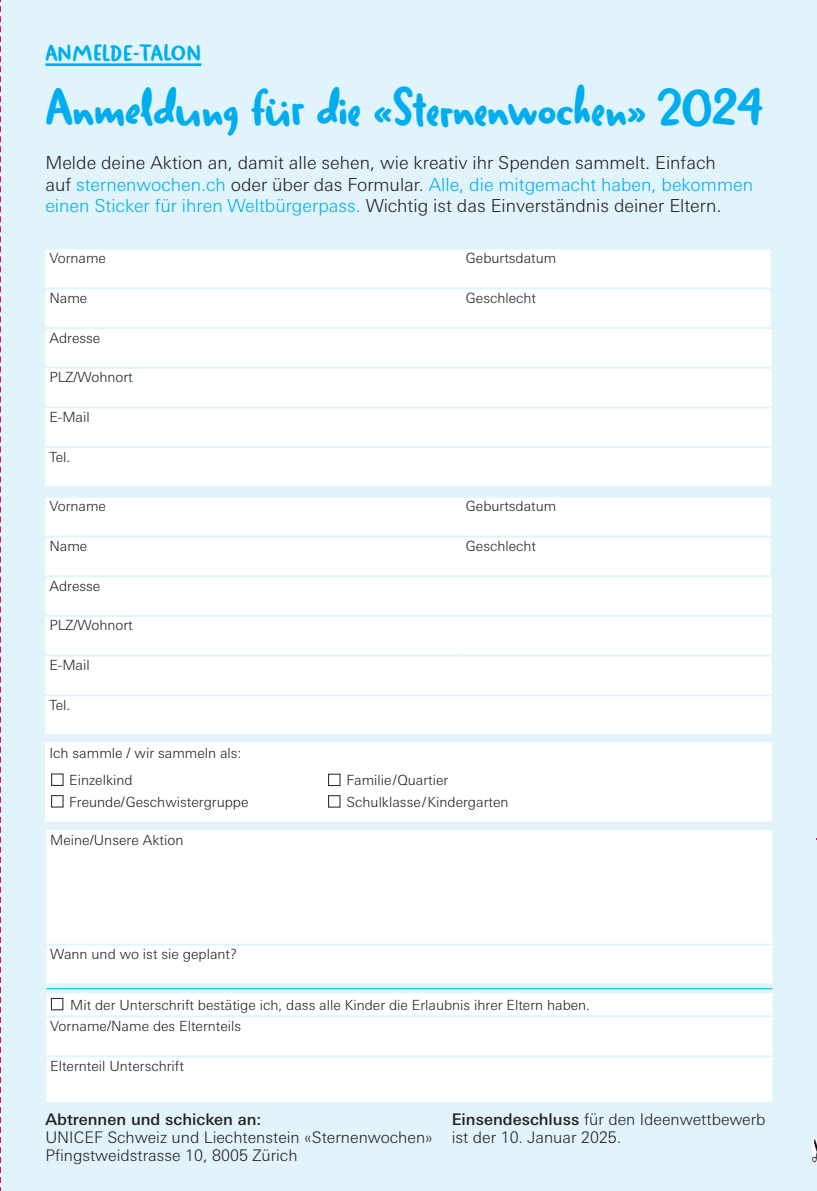
<style>
.page{position:relative;width:817px;height:1191px;background:#fff}
.page>*{position:absolute;margin:0;border:0;box-sizing:border-box;transform-origin:0 0}
.t1{font:700 50px "Duffy Script";letter-spacing:-.01em;color:#00aeef}
.t2{font:700 22px "Duffy Script";letter-spacing:.015em;color:#00aeef}
.t3{font:300 18px/21.6px "Univers Next Pro";color:#231f20}
.t4{font:300 16px/18px "Univers Next Pro";color:#231f20}
.t5{font:500 16px "Univers Next Pro";color:#231f20}
.t6{font:300 14px/27.6px "Univers Next Pro";color:#231f20}
.s1{color:#00aeef}
.s2{font-weight:500}
</style>
<div class="page">
<div style="left:0;top:0;width:816px;height:1191px;background:#e1f4fc"></div>
<hr style="left:45px;top:63px;width:156px;height:3px;background:#00aeef">
<div style="left:45px;top:250px;width:726px;height:236px;background:#fff"></div>
<hr style="left:770px;top:250px;width:2px;height:37px;background:#e1f4fc">
<hr style="left:45px;top:287px;width:417px;height:2px;background:#e1f4fc">
<hr style="left:462px;top:287px;width:310px;height:2px;background:#e1f4fc">
<hr style="left:770px;top:289px;width:2px;height:38px;background:#e1f4fc">
<hr style="left:45px;top:327px;width:417px;height:2px;background:#e1f4fc">
<hr style="left:462px;top:327px;width:310px;height:2px;background:#e1f4fc">
<hr style="left:45px;top:367px;width:417px;height:2px;background:#e1f4fc">
<hr style="left:462px;top:367px;width:309px;height:2px;background:#e1f4fc">
<hr style="left:45px;top:406px;width:417px;height:2px;background:#e1f4fc">
<hr style="left:462px;top:406px;width:309px;height:2px;background:#e1f4fc">
<hr style="left:45px;top:446px;width:417px;height:2px;background:#e1f4fc">
<hr style="left:462px;top:446px;width:309px;height:2px;background:#e1f4fc">
<div style="left:45px;top:498px;width:726px;height:236px;background:#fff"></div>
<hr style="left:770px;top:498px;width:2px;height:37px;background:#e1f4fc">
<hr style="left:45px;top:535px;width:417px;height:2px;background:#e1f4fc">
<hr style="left:462px;top:535px;width:310px;height:2px;background:#e1f4fc">
<hr style="left:770px;top:537px;width:2px;height:38px;background:#e1f4fc">
<hr style="left:45px;top:575px;width:417px;height:2px;background:#e1f4fc">
<hr style="left:462px;top:575px;width:310px;height:2px;background:#e1f4fc">
<hr style="left:45px;top:615px;width:417px;height:2px;background:#e1f4fc">
<hr style="left:462px;top:615px;width:309px;height:2px;background:#e1f4fc">
<hr style="left:45px;top:654px;width:417px;height:2px;background:#e1f4fc">
<hr style="left:462px;top:654px;width:309px;height:2px;background:#e1f4fc">
<hr style="left:45px;top:694px;width:417px;height:2px;background:#e1f4fc">
<hr style="left:462px;top:694px;width:309px;height:2px;background:#e1f4fc">
<div style="left:45px;top:743px;width:726px;height:79px;background:#fff"></div>
<hr style="left:45px;top:742px;width:726px;height:2px;background:#fff">
<hr style="left:45px;top:821px;width:726px;height:2px;background:#e1f4fc">
<div style="left:51px;top:773px;width:12px;height:13px;border:1px solid #231f20"></div>
<div style="left:51px;top:795px;width:12px;height:12px;border:1px solid #231f20"></div>
<div style="left:328px;top:773px;width:12px;height:13px;border:1px solid #231f20"></div>
<div style="left:328px;top:795px;width:12px;height:12px;border:1px solid #231f20"></div>
<img style="left:812px;top:1140px;width:3px;height:22px">
<div style="left:46px;top:832px;width:726px;height:151px;background:#fff"></div>
<hr style="left:46px;top:830px;width:726px;height:2px;background:#fff">
<hr style="left:46px;top:943px;width:726px;height:2px;background:#e1f4fc">
<div style="left:46px;top:993px;width:726px;height:108px;background:#fff"></div>
<hr style="left:46px;top:1015px;width:726px;height:2px;background:#e1f4fc">
<hr style="left:46px;top:1055px;width:726px;height:2px;background:#e1f4fc">
<div style="left:51px;top:998px;width:12px;height:11px;background:#fff"></div>
<div style="left:51px;top:998px;width:12px;height:12px;border:1px solid #231f20"></div>
<hr style="left:46px;top:988px;width:726px;height:1px;background:#00aeef">
<svg style="left:0;top:0;width:1px;height:1191px"></svg>
<svg style="left:815px;top:0;width:2px;height:1191px"></svg>
<h2 class="t2" style="left:45px;top:39px;width:157px">ANMELDE-TALON</h2>
<h1 class="t1" style="left:45px;top:75px;width:719px">Anmeldung für die «Sternenwochen» 2024</h1>
<p class="t3" style="left:45px;top:152px;width:709px">Melde deine Aktion an, damit alle sehen, wie kreativ ihr Spenden sammelt. Einfach<br>auf <span class="s1">sternenwochen.ch</span> oder über das Formular. <span class="s1">Alle, die mitgemacht haben, bekommen einen Sticker für ihren Weltbürgerpass.</span> Wichtig ist das Einverständnis deiner Eltern.</p>
<p class="t6" style="left:49px;top:244px;width:58px">Vorname</p>
<p class="t6" style="left:466px;top:244px;width:92px">Geburtsdatum</p>
<p class="t6" style="left:49px;top:284px;width:39px">Name</p>
<p class="t6" style="left:466px;top:284px;width:72px">Geschlecht</p>
<p class="t6" style="left:49px;top:324px;width:53px">Adresse</p>
<p class="t6" style="left:49px;top:363px;width:85px">PLZ/Wohnort</p>
<p class="t6" style="left:49px;top:403px;width:42px">E-Mail</p>
<p class="t6" style="left:49px;top:443px;width:22px">Tel.</p>
<p class="t6" style="left:49px;top:492px;width:58px">Vorname</p>
<p class="t6" style="left:466px;top:492px;width:92px">Geburtsdatum</p>
<p class="t6" style="left:49px;top:532px;width:39px">Name</p>
<p class="t6" style="left:466px;top:532px;width:72px">Geschlecht</p>
<p class="t6" style="left:49px;top:572px;width:53px">Adresse</p>
<p class="t6" style="left:49px;top:611px;width:85px">PLZ/Wohnort</p>
<p class="t6" style="left:49px;top:651px;width:42px">E-Mail</p>
<p class="t6" style="left:49px;top:691px;width:22px">Tel.</p>
<p class="t6" style="left:69px;top:739px;width:174px;text-indent:-20px">Ich sammle / wir sammeln als:<br>Einzelkind</p>
<p class="t6" style="left:69px;top:788px;width:181px">Freunde/Geschwistergruppe</p>
<p class="t6" style="left:346px;top:769px;width:163px;line-height:22px">Familie/Quartier<br>Schulklasse/Kindergarten</p>
<p class="t6" style="left:50px;top:826px;width:135px">Meine/Unsere Aktion</p>
<p class="t6" style="left:50px;top:940px;width:188px">Wann und wo ist sie geplant?</p>
<p class="t6" style="left:50px;top:994px;width:541px;line-height:21.2px;text-indent:20px">Mit der Unterschrift bestätige ich, dass alle Kinder die Erlaubnis ihrer Eltern haben.<br>Vorname/Name des Elternteils</p>
<p class="t6" style="left:50px;top:1052px;width:135px">Elternteil Unterschrift</p>
<p class="t5" style="left:45px;top:1110px;width:217px">Abtrennen und schicken an:</p>
<p class="t4" style="left:45px;top:1128px;width:389px">UNICEF Schweiz und Liechtenstein «Sternenwochen»<br>Pfingstweidstrasse 10, 8005 Zürich</p>
<p class="t4" style="left:451px;top:1110px;width:315px"><span class="s2">Einsendeschluss</span> für den Ideenwettbewerb ist der 10. Januar 2025.</p>
</div>
